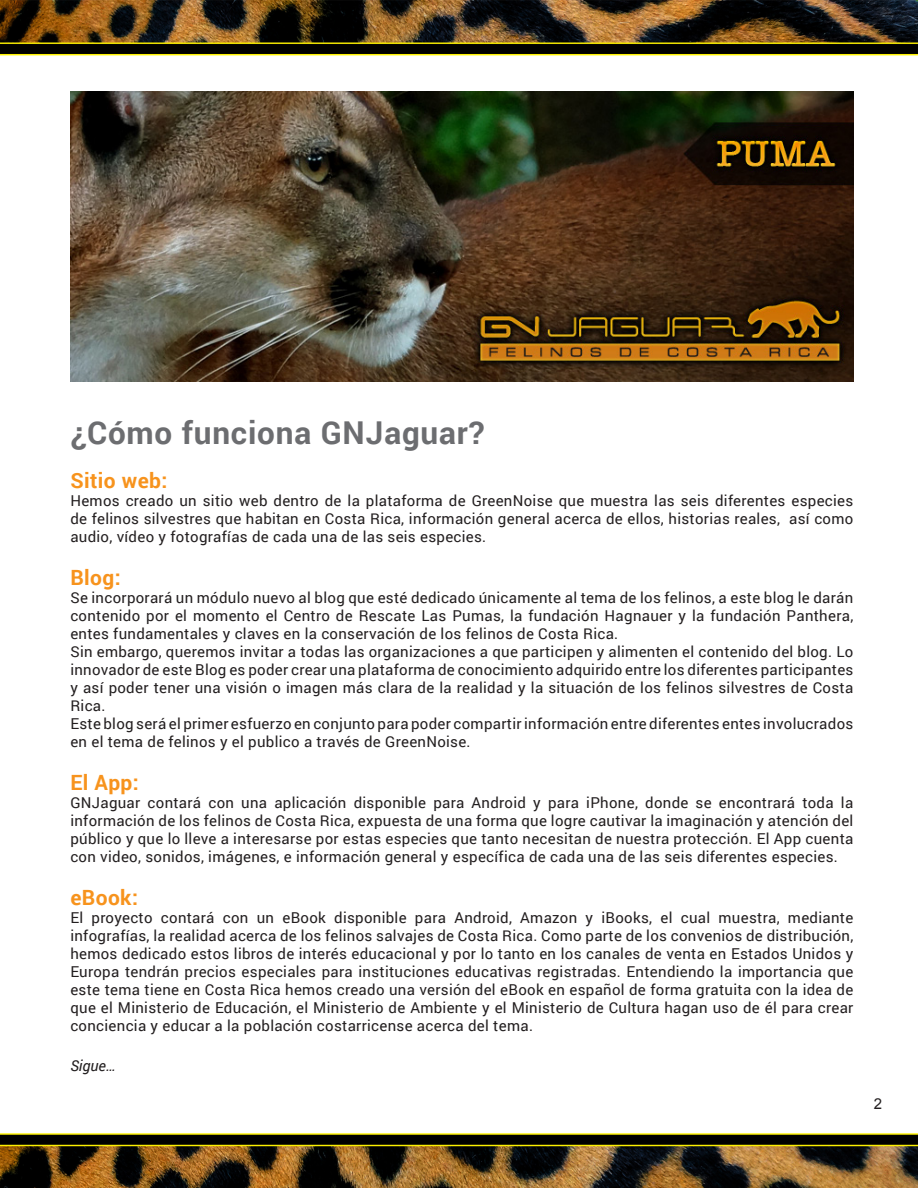
<style>
.page{position:relative;width:918px;height:1188px;background:#fff}
.page>*{position:absolute;margin:0;border:0;box-sizing:border-box;transform-origin:0 0}
.t1{font:700 31.5px "Roboto";letter-spacing:.025em;color:#6c6d70}
.t2{font:700 21px "Roboto";letter-spacing:.02em;color:#f7931d}
.t3{font:15px/18px "Roboto";letter-spacing:.02em;color:#231f20;text-align:justify}
.t4{font:italic 15px "Roboto";color:#231f20}
.t5{font:15px "Arial";color:#231f20}
</style>
<div class="page">
<img style="left:0;top:0;width:918px;height:1188px">
<img style="left:70px;top:92px;width:783px;height:290px">
<p class="t1" style="left:70px;top:411px;width:416px">¿Cómo funciona GNJaguar?</p>
<p class="t2" style="left:70px;top:465px;width:99px">Sitio web:</p>
<p class="t3" style="left:70px;top:491px;width:784px">Hemos creado un sitio web dentro de la plataforma de GreenNoise que muestra las seis diferentes especies de felinos silvestres que habitan en Costa Rica, información general acerca de ellos, historias reales, así como audio, vídeo y fotografías de cada una de las seis especies.</p>
<p class="t2" style="left:70px;top:563px;width:52px">Blog:</p>
<p class="t3" style="left:70px;top:588px;width:784px">Se incorporará un módulo nuevo al blog que esté dedicado únicamente al tema de los felinos, a este blog le darán contenido por el momento el Centro de Rescate Las Pumas, la fundación Hagnauer y la fundación Panthera, entes fundamentales y claves en la conservación de los felinos de Costa Rica.</p>
<p class="t3" style="left:70px;top:642px;width:785px">Sin embargo, queremos invitar a todas las organizaciones a que participen y alimenten el contenido del blog. Lo innovador de este Blog es poder crear una plataforma de conocimiento adquirido entre los diferentes participantes y así poder tener una visión o imagen más clara de la realidad y la situación de los felinos silvestres de Costa Rica.</p>
<p class="t3" style="left:70px;top:714px;width:784px">Este blog será el primer esfuerzo en conjunto para poder compartir información entre diferentes entes involucrados en el tema de felinos y el publico a través de GreenNoise.</p>
<p class="t2" style="left:70px;top:768px;width:70px">El App:</p>
<p class="t3" style="left:70px;top:793px;width:785px">GNJaguar contará con una aplicación disponible para Android y para iPhone, donde se encontrará toda la información de los felinos de Costa Rica, expuesta de una forma que logre cautivar la imaginación y atención del público y que lo lleve a interesarse por estas especies que tanto necesitan de nuestra protección. El App cuenta con video, sonidos, imágenes, e información general y específica de cada una de las seis diferentes especies.</p>
<p class="t2" style="left:70px;top:883px;width:69px">eBook:</p>
<p class="t3" style="left:70px;top:908px;width:785px">El proyecto contará con un eBook disponible para Android, Amazon y iBooks, el cual muestra, mediante infografías, la realidad acerca de los felinos salvajes de Costa Rica. Como parte de los convenios de distribución, hemos dedicado estos libros de interés educacional y por lo tanto en los canales de venta en Estados Unidos y Europa tendrán precios especiales para instituciones educativas registradas. Entendiendo la importancia que este tema tiene en Costa Rica hemos creado una versión del eBook en español de forma gratuita con la idea de que el Ministerio de Educación, el Ministerio de Ambiente y el Ministerio de Cultura hagan uso de él para crear conciencia y educar a la población costarricense acerca del tema.</p>
<p class="t4" style="left:70px;top:1055px;width:47px">Sigue…</p>
<p class="t5" style="left:874px;top:1094px;width:10px">2</p>
</div>
